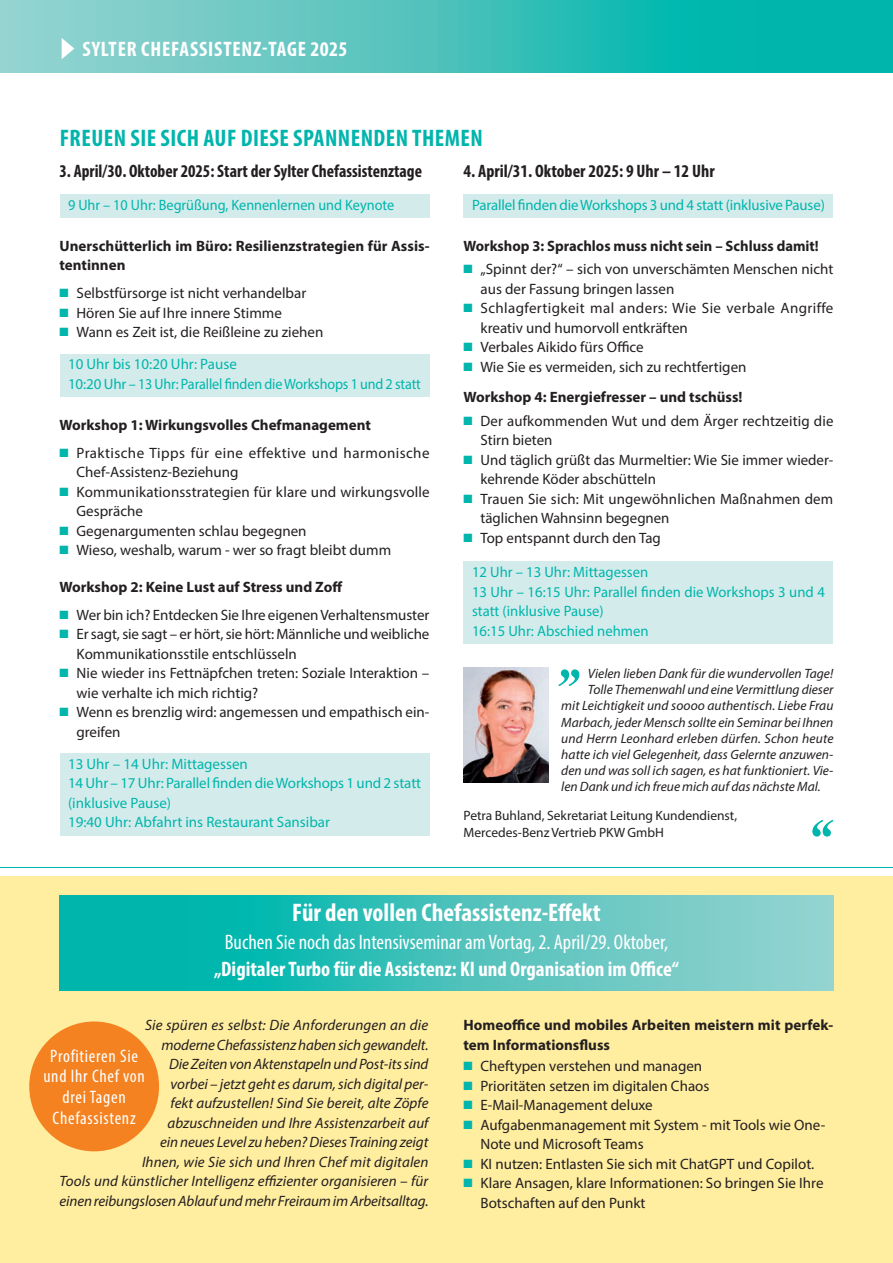
<style>
.page{position:relative;width:893px;height:1263px;background:#fff}
.page>*{position:absolute;margin:0;border:0;box-sizing:border-box;transform-origin:0 0}
.t1{font:700 condensed 25.5px "Myriad Pro";color:#fff}
.t2{font:700 condensed 24px "Myriad Pro";letter-spacing:.02em;color:#00b5ac}
.t3{font:condensed 21px "Myriad Pro";color:#fff}
.t4{font:700 condensed 21px "Myriad Pro";color:#fff}
.t5{font:700 condensed 21px "Myriad Pro";letter-spacing:.04em;color:#fff}
.t6{font:condensed 18.15px/20.7px "Myriad Pro";letter-spacing:.04em;color:#fff;text-align:center}
.t7{font:700 condensed 18px "Myriad Pro";color:#231f20}
.t8{font:15px/19.5px "Myriad Pro";color:#231f20}
.t9{font:italic 15px/19.5px "Myriad Pro";color:#231f20;text-align:right}
.t10{font:15px/19.5px "Myriad Pro";color:#00b5ac}
.t11{font:700 15px/19.5px "Myriad Pro";color:#231f20}
.t12{font:15px/19.5px "Myriad Pro";letter-spacing:.025em;color:#231f20}
.t13{font:15px/19.5px "Myriad Pro";letter-spacing:.03em;color:#231f20}
.t14{font:15px "Myriad Pro";color:#00b5ac;scale:.95 1}
.t15{font:italic 13.5px "Myriad Pro";color:#231f20}
.t16{font:13.5px/16.2px "Myriad Pro";color:#231f20}
.s1{color:#00b5ac}
.s2{font-weight:700}
</style>
<div class="page">
<div style="left:0;top:876px;width:893px;height:387px;background:#ffeda0"></div>
<svg style="left:0;top:0;width:893px;height:72px;background:#43c1bb"></svg>
<svg style="left:62px;top:38px;width:12px;height:21px"></svg>
<div style="left:60px;top:194px;width:369px;height:24px;background:#d3eceb"></div>
<div style="left:60px;top:354px;width:369px;height:23px;background:#d3eceb"></div>
<div style="left:60px;top:373px;width:369px;height:24px;background:#d3eceb"></div>
<div style="left:60px;top:753px;width:369px;height:24px;background:#d3eceb"></div>
<div style="left:60px;top:773px;width:369px;height:43px;background:#d3eceb"></div>
<div style="left:60px;top:812px;width:369px;height:23px;background:#d3eceb"></div>
<hr style="left:0;top:867px;width:893px;height:1px;background:#00b5ac">
<svg style="left:60px;top:895px;width:773px;height:95px;background:#42c1bb"></svg>
<div style="left:463px;top:194px;width:370px;height:24px;background:#d3eceb"></div>
<div style="left:463px;top:562px;width:370px;height:23px;background:#d3eceb"></div>
<div style="left:463px;top:581px;width:370px;height:43px;background:#d3eceb"></div>
<div style="left:463px;top:620px;width:370px;height:24px;background:#d3eceb"></div>
<div style="left:29px;top:1021px;width:130px;height:130px;background:#f58220;border-radius:50%"></div>
<img style="left:463px;top:668px;width:86px;height:115px">
<svg style="left:558px;top:669px;width:21px;height:17px"></svg>
<svg style="left:812px;top:820px;width:21px;height:16px"></svg>
<h3 class="t5" style="left:83px;top:36px;width:266px">SYLTER CHEFASSISTENZ-TAGE 2025</h3>
<h2 class="t2" style="left:60px;top:123px;width:425px">FREUEN SIE SICH AUF DIESE SPANNENDEN THEMEN</h2>
<p class="t7" style="left:60px;top:160px;width:364px">3. April/30. Oktober 2025: Start der Sylter Chefassistenztage</p>
<p class="t7" style="left:463px;top:160px;width:253px">4. April/31. Oktober 2025: 9 Uhr – 12 Uhr</p>
<p class="t14" style="left:68px;top:196px;width:345px">9 Uhr – 10 Uhr: Begrüßung, Kennenlernen und Keynote</p>
<p class="t11" style="left:60px;top:235px;width:372px">Unerschütterlich im Büro: Resilienzstrategien für Assis&shy;tentinnen</p>
<p class="t8" style="left:60px;top:283px;width:248px"><span class="s1">■</span> Selbstfürsorge ist nicht verhandelbar</p>
<p class="t8" style="left:60px;top:303px;width:224px"><span class="s1">■</span> Hören Sie auf Ihre innere Stimme</p>
<p class="t8" style="left:68px;top:316px;width:257px;line-height:32.2px;text-indent:-9px"><span class="s1">■</span> Wann es Zeit ist, die Reißleine zu ziehen<br><span class="s1">10 Uhr bis 10:20 Uhr: Pause</span></p>
<p class="t10" style="left:68px;top:374px;width:354px">10:20 Uhr – 13 Uhr: Parallel finden die Workshops 1 und 2 statt</p>
<p class="t11" style="left:60px;top:414px;width:313px">Workshop 1: Wirkungsvolles Chefmanagement</p>
<p class="t13" style="left:77px;top:443px;width:354px;text-indent:-17px"><span class="s1">■</span> Praktische Tipps für eine effektive und harmonische<br>Chef-Assistenz-Beziehung</p>
<p class="t8" style="left:77px;top:482px;width:355px;text-indent:-17px"><span class="s1">■</span> Kommunikationsstrategien für klare und wirkungsvolle<br>Gespräche</p>
<p class="t8" style="left:60px;top:521px;width:248px"><span class="s1">■</span> Gegenargumenten schlau begegnen</p>
<p class="t8" style="left:60px;top:540px;width:333px"><span class="s1">■</span> Wieso, weshalb, warum - wer so fragt bleibt dumm</p>
<p class="t11" style="left:60px;top:576px;width:284px">Workshop 2: Keine Lust auf Stress und Zoff</p>
<p class="t8" style="left:60px;top:605px;width:371px"><span class="s1">■</span> Wer bin ich? Entdecken Sie Ihre eigenen Verhaltensmuster</p>
<p class="t8" style="left:77px;top:624px;width:354px;text-indent:-17px"><span class="s1">■</span> Er sagt, sie sagt – er hört, sie hört: Männliche und weibliche<br>Kommunikationsstile entschlüsseln</p>
<p class="t8" style="left:77px;top:663px;width:354px;text-indent:-17px"><span class="s1">■</span> Nie wieder ins Fettnäpfchen treten: Soziale Interaktion – wie verhalte ich mich richtig?</p>
<p class="t8" style="left:77px;top:702px;width:354px;text-indent:-17px"><span class="s1">■</span> Wenn es brenzlig wird: angemessen und empathisch ein&shy;greifen</p>
<p class="t10" style="left:68px;top:754px;width:355px">13 Uhr – 14 Uhr: Mittagessen<br>14 Uhr – 17 Uhr: Parallel finden die Workshops 1 und 2 statt (inklusive Pause)<br>19:40 Uhr: Abfahrt ins Restaurant Sansibar</p>
<p class="t10" style="left:472px;top:195px;width:354px">Parallel finden die Workshops 3 und 4 statt (inklusive Pause)</p>
<p class="t11" style="left:463px;top:235px;width:357px">Workshop 3: Sprachlos muss nicht sein – Schluss damit!</p>
<p class="t8" style="left:480px;top:259px;width:354px;text-indent:-17px"><span class="s1">■</span> „Spinnt der?“ – sich von unverschämten Menschen nicht aus der Fassung bringen lassen</p>
<p class="t12" style="left:480px;top:298px;width:354px;text-indent:-17px"><span class="s1">■</span> Schlagfertigkeit mal anders: Wie Sie verbale Angriffe kreativ und humorvoll entkräften</p>
<p class="t8" style="left:463px;top:337px;width:182px"><span class="s1">■</span> Verbales Aikido fürs Office</p>
<p class="t8" style="left:463px;top:351px;width:284px;line-height:30.2px"><span class="s1">■</span> Wie Sie es vermeiden, sich zu rechtfertigen<br><span class="s2">Workshop 4: Energiefresser – und tschüss!</span></p>
<p class="t8" style="left:480px;top:411px;width:354px;text-indent:-17px"><span class="s1">■</span> Der aufkommenden Wut und dem Ärger rechtzeitig die<br>Stirn bieten</p>
<p class="t8" style="left:480px;top:450px;width:354px;text-indent:-17px"><span class="s1">■</span> Und täglich grüßt das Murmeltier: Wie Sie immer wieder&shy;kehrende Köder abschütteln</p>
<p class="t8" style="left:480px;top:489px;width:354px;text-indent:-17px"><span class="s1">■</span> Trauen Sie sich: Mit ungewöhnlichen Maßnahmen dem täglichen Wahnsinn begegnen</p>
<p class="t8" style="left:463px;top:528px;width:199px"><span class="s1">■</span> Top entspannt durch den Tag</p>
<p class="t10" style="left:472px;top:562px;width:354px">12 Uhr – 13 Uhr: Mittagessen<br>13 Uhr – 16:15 Uhr: Parallel finden die Workshops 3 und 4 statt (inklusive Pause)<br>16:15 Uhr: Abschied nehmen</p>
<p class="t15" style="left:588px;top:665px;width:247px">Vielen lieben Dank für die wundervollen Tage!</p>
<p class="t15" style="left:588px;top:681px;width:247px">Tolle Themenwahl und eine Vermittlung dieser</p>
<p class="t15" style="left:561px;top:697px;width:274px">mit Leichtigkeit und soooo authentisch. Liebe Frau</p>
<p class="t15" style="left:561px;top:714px;width:274px">Marbach, jeder Mensch sollte ein Seminar bei Ihnen</p>
<p class="t15" style="left:561px;top:730px;width:274px">und Herrn Leonhard erleben dürfen. Schon heute</p>
<p class="t15" style="left:561px;top:746px;width:273px">hatte ich viel Gelegenheit, dass Gelernte anzuwen-</p>
<p class="t15" style="left:561px;top:762px;width:274px">den und was soll ich sagen, es hat funktioniert. Vie-</p>
<p class="t15" style="left:561px;top:778px;width:261px">len Dank und ich freue mich auf das nächste Mal.</p>
<p class="t16" style="left:463px;top:807px;width:275px">Petra Buhland, Sekretariat Leitung Kundendienst,<br>Mercedes-Benz Vertrieb PKW GmbH</p>
<h1 class="t1" style="left:292px;top:897px;width:310px">Für den vollen Chefassistenz-Effekt</h1>
<h3 class="t3" style="left:225px;top:929px;width:445px">Buchen Sie noch das Intensivseminar am Vortag, 2. April/29. Oktober,</h3>
<h3 class="t4" style="left:214px;top:956px;width:466px">„Digitaler Turbo für die Assistenz: KI und Organisation im Office“</h3>
<p class="t9" style="left:60px;top:1015px;width:371px">Sie spüren es selbst: Die Anforderungen an die<br>moderne Chefassistenz haben sich gewandelt.<br>Die Zeiten von Aktenstapeln und Post-its sind<br>vorbei – jetzt geht es darum, sich digital per-<br>fekt aufzustellen! Sind Sie bereit, alte Zöpfe<br>abzuschneiden und Ihre Assistenzarbeit auf<br>ein neues Level zu heben? Dieses Training zeigt<br>Ihnen, wie Sie sich und Ihren Chef mit digitalen<br>Tools und künstlicher Intelligenz effizienter organisieren – für einen reibungslosen Ablauf und mehr Freiraum im Arbeitsalltag.</p>
<p class="t6" style="left:43px;top:1045px;width:103px">Profitieren Sie und Ihr Chef von drei Tagen<br>Chefassistenz</p>
<p class="t11" style="left:463px;top:1015px;width:371px">Homeoffice und mobiles Arbeiten meistern mit perfek&shy;tem Informationsfluss</p>
<p class="t8" style="left:463px;top:1056px;width:240px"><span class="s1">■</span> Cheftypen verstehen und managen</p>
<p class="t8" style="left:463px;top:1076px;width:247px"><span class="s1">■</span> Prioritäten setzen im digitalen Chaos</p>
<p class="t8" style="left:463px;top:1095px;width:191px"><span class="s1">■</span> E-Mail-Management deluxe</p>
<p class="t8" style="left:480px;top:1115px;width:346px;text-indent:-17px"><span class="s1">■</span> Aufgabenmanagement mit System - mit Tools wie One-<br>Note und Microsoft Teams</p>
<p class="t8" style="left:463px;top:1154px;width:352px"><span class="s1">■</span> KI nutzen: Entlasten Sie sich mit ChatGPT und Copilot.</p>
<p class="t8" style="left:480px;top:1173px;width:345px;text-indent:-17px"><span class="s1">■</span> Klare Ansagen, klare Informationen: So bringen Sie Ihre<br>Botschaften auf den Punkt</p>
</div>
